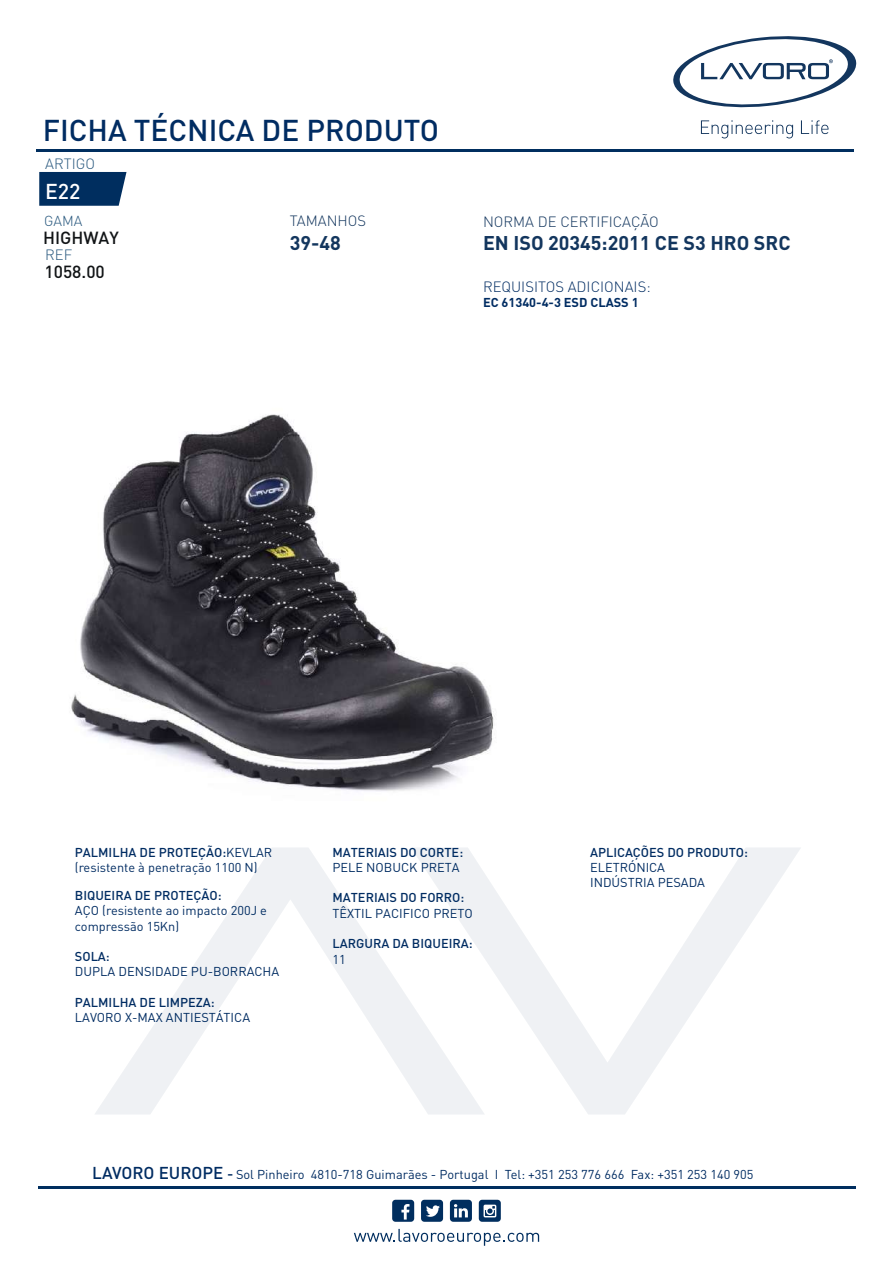
<style>
.page{position:relative;width:893px;height:1263px;background:#fff}
.page>*{position:absolute;margin:0;border:0;box-sizing:border-box;transform-origin:0 0}
.t1{font:500 29.7px "DIN Pro";color:#002c62}
.t2{font:500 21.3px "DIN Pro";color:#fff}
.t3{font:700 19.65px "DIN Pro";color:#13365e}
.t4{font:500 17.4px "DIN Pro";color:#111416}
.t5{font:300 14.7px "DIN Pro";color:#13365e}
.t6{font:300 14.7px "DIN Pro";color:#002c62}
.t7{font:300 14.7px "DIN Pro";color:#25557c}
.t8{font:300 14.4px "DIN Pro";color:#25557c}
.t9{font:12.75px/15.3px "DIN Pro";color:#002c62}
.t10{font:500 12.75px "DIN Pro";color:#002c62}
.t11{font:700 12.75px "DIN Pro";color:#002c62}
.s1{font-weight:500}
.s2{font-weight:500;font-size:16.95px}
.s3{font-weight:500;font-size:14.85px}
</style>
<div class="page">
<svg style="left:39px;top:172px;width:87px;height:34px;background:#0c3866"></svg>
<svg style="left:673px;top:36px;width:184px;height:72px"></svg>
<svg style="left:701px;top:120px;width:92px;height:18px"></svg>
<svg style="left:801px;top:120px;width:27px;height:14px"></svg>
<svg style="left:95px;top:848px;width:316px;height:266px"></svg>
<svg style="left:411px;top:848px;width:390px;height:266px"></svg>
<hr style="left:38px;top:1186px;width:817px;height:3px;background:#002e5f">
<hr style="left:36px;top:149px;width:817px;height:3px;background:#002e5f">
<svg style="left:354px;top:1229px;width:185px;height:17px"></svg>
<svg style="left:392px;top:1200px;width:22px;height:22px"></svg>
<svg style="left:421px;top:1200px;width:22px;height:22px"></svg>
<svg style="left:479px;top:1200px;width:22px;height:22px"></svg>
<svg style="left:450px;top:1200px;width:22px;height:22px"></svg>
<img style="left:71px;top:414px;width:423px;height:377px">
<h1 class="t1" style="left:43px;top:110px;width:398px">FICHA TÉCNICA DE PRODUTO</h1>
<p class="t7" style="left:45px;top:154px;width:51px">ARTIGO</p>
<h2 class="t2" style="left:45px;top:177px;width:37px">E22</h2>
<p class="t8" style="left:44px;top:211px;width:40px">GAMA</p>
<p class="t5" style="left:483px;top:212px;width:177px">NORMA DE CERTIFICAÇÃO</p>
<h3 class="t3" style="left:483px;top:230px;width:309px">EN ISO 20345:2011 CE S3 HRO SRC</h3>
<p class="t5" style="left:290px;top:211px;width:78px">TAMANHOS</p>
<h3 class="t3" style="left:290px;top:229px;width:53px">39-48</h3>
<h3 class="t4" style="left:43px;top:226px;width:77px">HIGHWAY</h3>
<p class="t7" style="left:45px;top:245px;width:29px">REF</p>
<h3 class="t4" style="left:45px;top:260px;width:62px">1058.00</h3>
<p class="t6" style="left:483px;top:276px;width:169px">REQUISITOS ADICIONAIS:</p>
<p class="t11" style="left:483px;top:294px;width:157px">EC 61340-4-3 ESD CLASS 1</p>
<p class="t9" style="left:75px;top:844px;width:199px"><span class="s1">PALMILHA DE PROTEÇÃO:</span>KEVLAR (resistente à penetração 1100 N)</p>
<p class="t10" style="left:75px;top:887px;width:148px">BIQUEIRA DE PROTEÇÃO:</p>
<p class="t9" style="left:75px;top:902px;width:194px">AÇO (resistente ao impacto 200J e compressão 15Kn)</p>
<p class="t10" style="left:75px;top:948px;width:36px">SOLA:</p>
<p class="t9" style="left:75px;top:964px;width:206px">DUPLA DENSIDADE PU-BORRACHA</p>
<p class="t10" style="left:75px;top:994px;width:141px">PALMILHA DE LIMPEZA:</p>
<p class="t9" style="left:75px;top:1009px;width:177px">LAVORO X-MAX ANTIESTÁTICA</p>
<p class="t10" style="left:332px;top:843px;width:132px">MATERIAIS DO CORTE:</p>
<p class="t9" style="left:332px;top:859px;width:129px">PELE NOBUCK PRETA</p>
<p class="t10" style="left:332px;top:889px;width:133px">MATERIAIS DO FORRO:</p>
<p class="t9" style="left:332px;top:905px;width:142px">TÊXTIL PACIFICO PRETO</p>
<p class="t10" style="left:332px;top:935px;width:142px">LARGURA DA BIQUEIRA:</p>
<p class="t9" style="left:332px;top:951px;width:15px">11</p>
<p class="t10" style="left:590px;top:843px;width:159px">APLICAÇÕES DO PRODUTO:</p>
<p class="t9" style="left:590px;top:859px;width:116px">ELETRÓNICA<br>INDÚSTRIA PESADA</p>
<p class="t9" style="left:92px;top:1166px;width:663px"><span class="s2">LAVORO EUROPE</span> <span class="s3">-</span> Sol Pinheiro 4810-718 Guimarães - Portugal I Tel: +351 253 776 666 Fax: +351 253 140 905</p>
</div>
